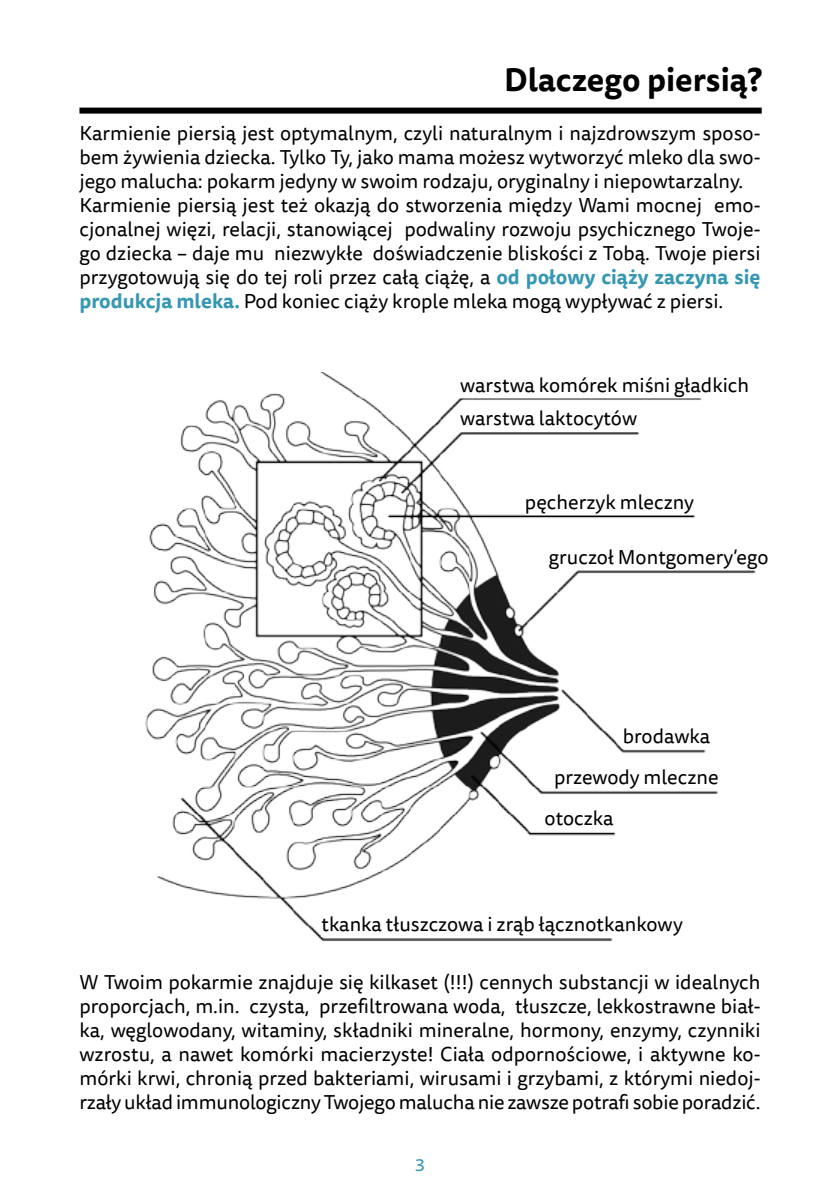
<style>
.page{position:relative;width:840px;height:1191px;background:#fff}
.page>*{position:absolute;margin:0;border:0;box-sizing:border-box;transform-origin:0 0}
.t1{font:700 32px "Tisa Sans Pro";color:#000}
.t2{font:20px/24px "Tisa Sans Pro";color:#000}
.t3{font:18px "Tisa Sans Pro";color:#3597b2}
.s1{font-weight:700;color:#3597b2}
</style>
<div class="page">
<img style="left:145px;top:373px;width:611px;height:569px">
<div style="left:79px;top:108px;width:682px;height:6px;background:#000"></div>
<div style="left:460px;top:377px;width:325px;height:20px;background:#fff"></div>
<div style="left:460px;top:411px;width:325px;height:20px;background:#fff"></div>
<div style="left:524px;top:494px;width:315px;height:20px;background:#fff"></div>
<div style="left:548px;top:549px;width:291px;height:21px;background:#fff"></div>
<div style="left:622px;top:729px;width:217px;height:20px;background:#fff"></div>
<div style="left:553px;top:769px;width:286px;height:21px;background:#fff"></div>
<div style="left:544px;top:810px;width:295px;height:20px;background:#fff"></div>
<div style="left:321px;top:916px;width:383px;height:21px;background:#fff"></div>
<h1 class="t1" style="left:504px;top:57px;width:259px">Dlaczego piersią?</h1>
<p class="t2" style="left:79px;top:122px;width:682px">Karmienie piersią jest optymalnym, czyli naturalnym i najzdrowszym sposo&shy;bem żywienia dziecka. Tylko Ty, jako mama możesz wytworzyć mleko dla swo&shy;jego malucha: pokarm jedyny w swoim rodzaju, oryginalny i niepowtarzalny.<br>Karmienie piersią jest też okazją do stworzenia między Wami mocnej emo&shy;cjonalnej więzi, relacji, stanowiącej podwaliny rozwoju psychicznego Twoje&shy;go dziecka – daje mu niezwykłe doświadczenie bliskości z Tobą. Twoje piersi przygotowują się do tej roli przez całą ciążę, a <span class="s1">od połowy ciąży zaczyna się produkcja mleka.</span> Pod koniec ciąży krople mleka mogą wypływać z piersi.</p>
<p class="t2" style="left:460px;top:368px;width:290px;line-height:33.8px">warstwa komórek miśni gładkich warstwa laktocytów</p>
<p class="t2" style="left:524px;top:490px;width:170px">pęcherzyk mleczny</p>
<p class="t2" style="left:548px;top:546px;width:221px">gruczoł Montgomery’ego</p>
<p class="t2" style="left:622px;top:725px;width:89px">brodawka</p>
<p class="t2" style="left:553px;top:765px;width:166px">przewody mleczne</p>
<p class="t2" style="left:544px;top:806px;width:70px">otoczka</p>
<p class="t2" style="left:321px;top:913px;width:363px">tkanka tłuszczowa i zrąb łącznotkankowy</p>
<p class="t2" style="left:79px;top:970px;width:682px;text-align:justify">W Twoim pokarmie znajduje się kilkaset (!!!) cennych substancji w idealnych proporcjach, m.in. czysta, przefiltrowana woda, tłuszcze, lekkostrawne biał&shy;ka, węglowodany, witaminy, składniki mineralne, hormony, enzymy, czynniki wzrostu, a nawet komórki macierzyste! Ciała odpornościowe, i aktywne ko&shy;mórki krwi, chronią przed bakteriami, wirusami i grzybami, z którymi niedoj&shy;rzały układ immunologiczny Twojego malucha nie zawsze potrafi sobie poradzić.</p>
<p class="t3" style="left:415px;top:1150px;width:11px">3</p>
</div>
